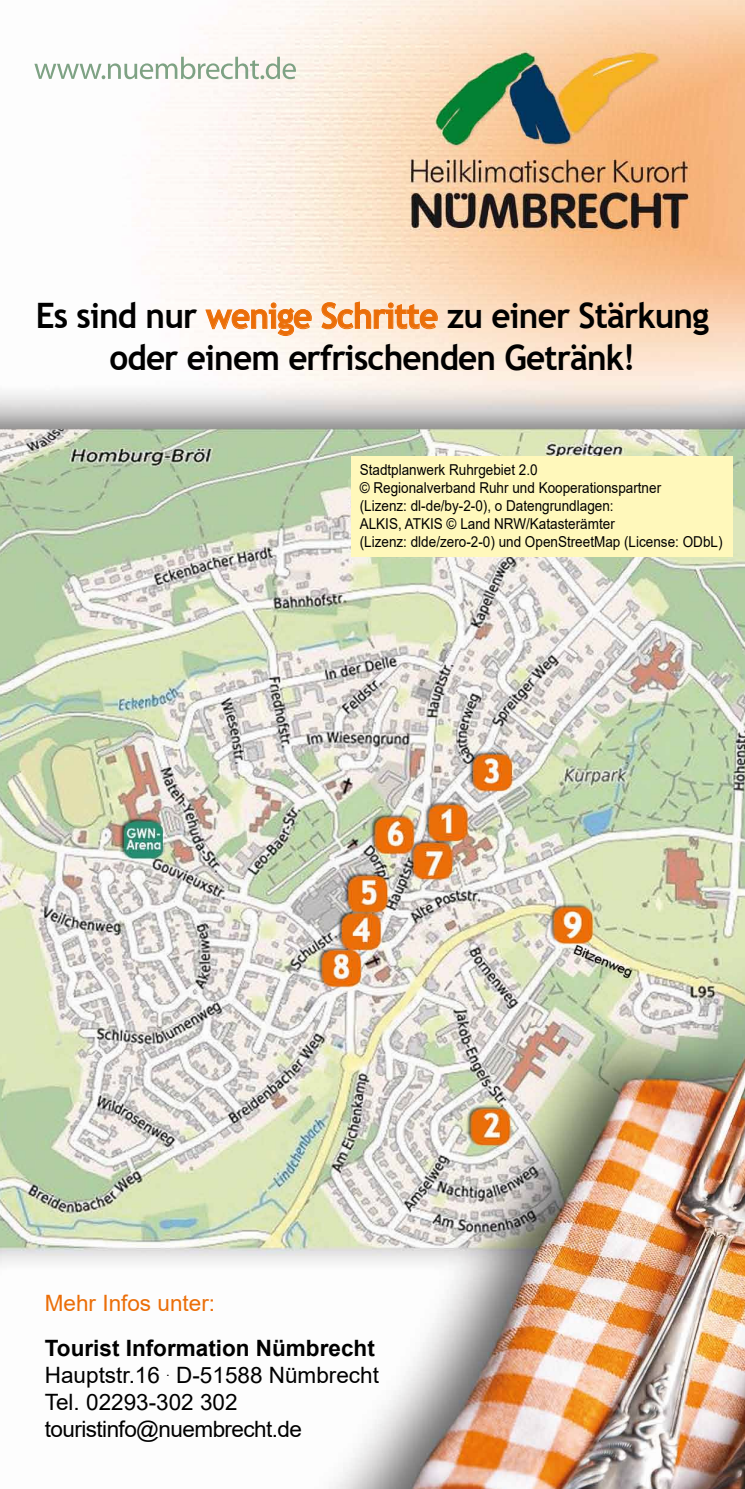
<style>
.page{position:relative;width:745px;height:1489px;background:#fff}
.page>*{position:absolute;margin:0;border:0;box-sizing:border-box;transform-origin:0 0}
.t1{font:700 35px/42px "Trebuchet MS";letter-spacing:-.025em;color:#000;text-align:center;scale:.95 1}
.t2{font:22.5px/27px "Arial";color:#000}
.t3{font:22.5px "Arial";color:#eb6e08}
.t4{font:15px/18px "Arial";color:#000;scale:.9 1}
.s1{color:#eb6e08}
.s2{font-weight:700}
</style>
<div class="page">
<img style="left:0;top:0;width:744px;height:1488px">
<svg style="left:205px;top:302px;width:106px;height:34px"></svg>
<svg style="left:321px;top:301px;width:116px;height:28px;background:#f8d1ae"></svg>
<svg style="left:34px;top:57px;width:262px;height:22px"></svg>
<div style="left:351px;top:456px;width:381px;height:100px;background:#fff8bb"></div>
<h1 class="t1" style="left:36px;top:295px;width:710px">Es sind nur <span class="s1">wenige Schritte</span> zu einer Stärkung oder einem erfrischenden Getränk!</h1>
<p class="t4" style="left:359px;top:461px;width:404px">Stadtplanwerk Ruhrgebiet 2.0<br>© Regionalverband Ruhr und Kooperationspartner<br>(Lizenz: dl-de/by-2-0), o Datengrundlagen:<br>ALKIS, ATKIS © Land NRW/Katasterämter<br>(Lizenz: dlde/zero-2-0) und OpenStreetMap (License: ODbL)</p>
<h2 class="t3" style="left:45px;top:1287px;width:172px">Mehr Infos unter:</h2>
<h2 class="t2" style="left:45px;top:1334px;width:335px"><span class="s2">Tourist Information Nümbrecht<br></span>Hauptstr.16 <sup>.</sup> D-51588 Nümbrecht<br>Tel. 02293-302 302 touristinfo@nuembrecht.de</h2>
</div>
